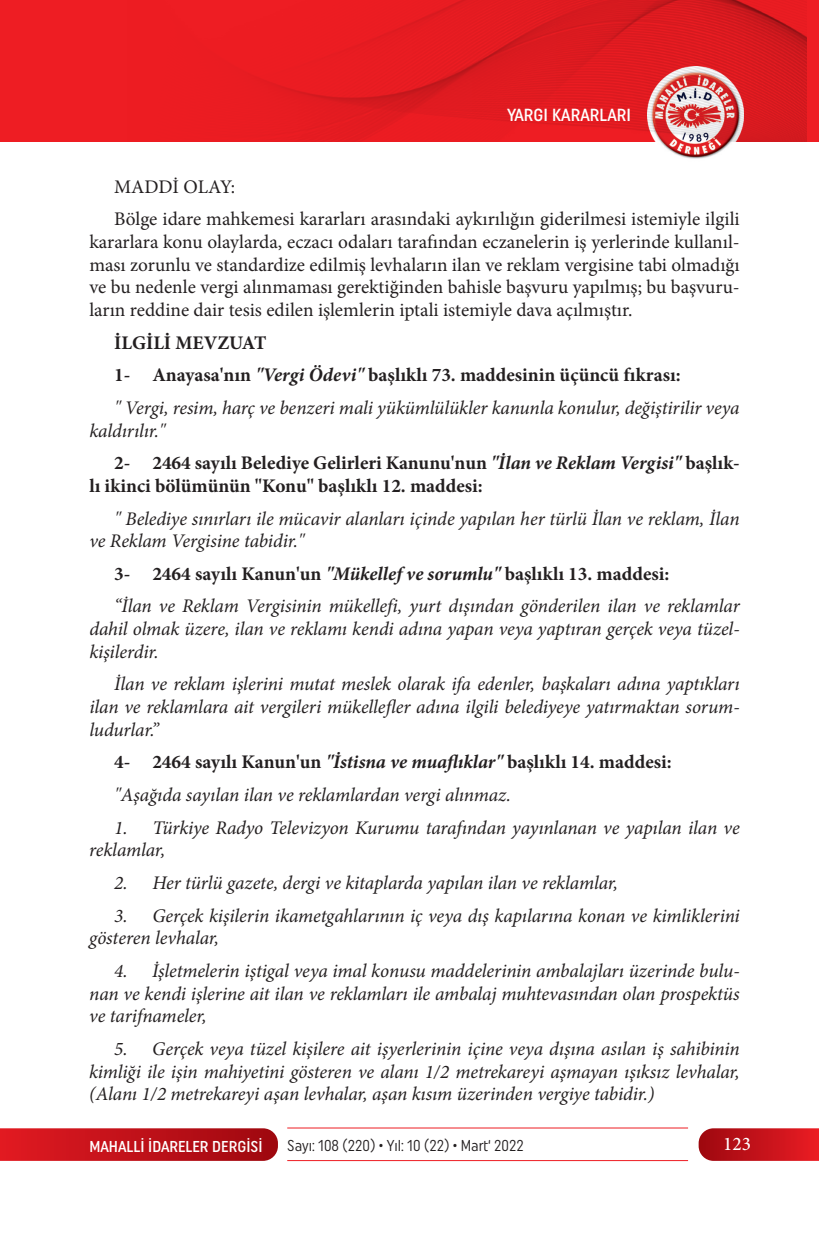
<style>
.page{position:relative;width:819px;height:1241px;background:#fff}
.page>*{position:absolute;margin:0;border:0;box-sizing:border-box;transform-origin:0 0}
.t1{font:italic 19.25px/22.8px "Minion Pro";letter-spacing:-.005em;color:#231f20}
.t2{font:19.25px/22.8px "Minion Pro";color:#231f20}
.t3{font:700 19.25px/32.6px "Minion Pro";color:#231f20}
.t4{font:500 19.25px "Minion Pro";color:#fff}
.t5{font:500 17.5px "Uniform Condensed";color:#fff}
.t6{font:15.75px "Uniform Condensed";color:#231f20;scale:.95 1}
.t7{font:500 15.75px "Uniform Condensed";color:#fff}
.s1{font-weight:700;font-style:normal}
.s2{font-weight:700}
.s3{font-weight:400;font-style:italic}
.s4{font-style:italic}
</style>
<div class="page">
<svg style="left:0;top:1128px;width:278px;height:32px;background:#c1151c"></svg>
<svg style="left:698px;top:1128px;width:121px;height:32px;background:#c61a22"></svg>
<hr style="left:287px;top:1127px;width:401px;height:1px;background:#ee1d23">
<hr style="left:287px;top:1159px;width:401px;height:1px;background:#ee1d23">
<div style="left:0;top:0;width:819px;height:141px;background:#ee1d23"></div>
<img style="left:647px;top:141px;width:96px;height:18px">
<img style="left:256px;top:0;width:550px;height:141px">
<p class="t5" style="left:507px;top:105px;width:125px">YARGI KARARLARI</p>
<p class="t2" style="left:114px;top:170px;width:627px;line-height:32.6px">MADDİ OLAY:<br>Bölge idare mahkemesi kararları arasındaki aykırılığın giderilmesi istemiyle ilgili</p>
<p class="t2" style="left:89px;top:230px;width:652px;text-align:justify">kararlara konu olaylarda, eczacı odaları tarafından eczanelerin iş yerlerinde kullanıl&shy;ması zorunlu ve standardize edilmiş levhaların ilan ve reklam vergisine tabi olmadığı ve bu nedenle vergi alınmaması gerektiğinden bahisle başvuru yapılmış; bu başvuru&shy;ların reddine dair tesis edilen işlemlerin iptali istemiyle dava açılmıştır.</p>
<p class="t1" style="left:114px;top:326px;width:627px;line-height:32.6px"><span class="s1">İLGİLİ MEVZUAT<br>1- Anayasa'nın</span> <span class="s2">"Vergi Ödevi"</span> <span class="s1">başlıklı 73. maddesinin üçüncü fıkrası:<br></span>" Vergi, resim, harç ve benzeri mali yükümlülükler kanunla konulur, değiştirilir veya</p>
<p class="t3" style="left:114px;top:414px;width:627px;text-indent:-25px"><span class="s3">kaldırılır."<br></span>2- 2464 sayılı Belediye Gelirleri Kanunu'nun <span class="s4">"İlan ve Reklam Vergisi"</span> başlık-</p>
<p class="t3" style="left:89px;top:469px;width:395px">lı ikinci bölümünün "Konu" başlıklı 12. maddesi:</p>
<p class="t1" style="left:89px;top:507px;width:651px;text-indent:25px">" Belediye sınırları ile mücavir alanları içinde yapılan her türlü İlan ve reklam, İlan ve Reklam Vergisine tabidir."</p>
<p class="t1" style="left:114px;top:557px;width:627px;line-height:32.6px"><span class="s1">3- 2464 sayılı Kanun'un</span> <span class="s2">"Mükellef ve sorumlu"</span> <span class="s1">başlıklı 13. maddesi:<br></span>“İlan ve Reklam Vergisinin mükellefi, yurt dışından gönderilen ilan ve reklamlar</p>
<p class="t1" style="left:89px;top:617px;width:652px">dahil olmak üzere, ilan ve reklamı kendi adına yapan veya yaptıran gerçek veya tüzel&shy;kişilerdir.</p>
<p class="t1" style="left:89px;top:672px;width:652px;text-align:justify;text-indent:25px">İlan ve reklam işlerini mutat meslek olarak ifa edenler, başkaları adına yaptıkları ilan ve reklamlara ait vergileri mükellefler adına ilgili belediyeye yatırmaktan sorum&shy;ludurlar.”</p>
<p class="t1" style="left:114px;top:745px;width:559px;line-height:32.6px"><span class="s1">4- 2464 sayılı Kanun'un</span> <span class="s2">"İstisna ve muaflıklar"</span> <span class="s1">başlıklı 14. maddesi: </span>"Aşağıda sayılan ilan ve reklamlardan vergi alınmaz.</p>
<p class="t1" style="left:89px;top:816px;width:652px;text-indent:25px">1. Türkiye Radyo Televizyon Kurumu tarafından yayınlanan ve yapılan ilan ve reklamlar,</p>
<p class="t1" style="left:114px;top:871px;width:505px">2. Her türlü gazete, dergi ve kitaplarda yapılan ilan ve reklamlar,</p>
<p class="t1" style="left:89px;top:903px;width:652px;text-indent:25px">3. Gerçek kişilerin ikametgahlarının iç veya dış kapılarına konan ve kimliklerini gösteren levhalar,</p>
<p class="t1" style="left:89px;top:959px;width:652px;text-align:justify;text-indent:25px">4. İşletmelerin iştigal veya imal konusu maddelerinin ambalajları üzerinde bulu&shy;nan ve kendi işlerine ait ilan ve reklamları ile ambalaj muhtevasından olan prospektüs ve tarifnameler,</p>
<p class="t1" style="left:89px;top:1037px;width:652px;text-align:justify;text-indent:25px">5. Gerçek veya tüzel kişilere ait işyerlerinin içine veya dışına asılan iş sahibinin kimliği ile işin mahiyetini gösteren ve alanı 1/2 metrekareyi aşmayan ışıksız levhalar, (Alanı 1/2 metrekareyi aşan levhalar, aşan kısım üzerinden vergiye tabidir.)</p>
<p class="t7" style="left:89px;top:1136px;width:175px">MAHALLİ İDARELER DERGİSİ</p>
<p class="t6" style="left:287px;top:1136px;width:250px">Sayı: 108 (220) • Yıl: 10 (22) • Mart‘ 2022</p>
<p class="t4" style="left:723px;top:1131px;width:29px">123</p>
</div>
